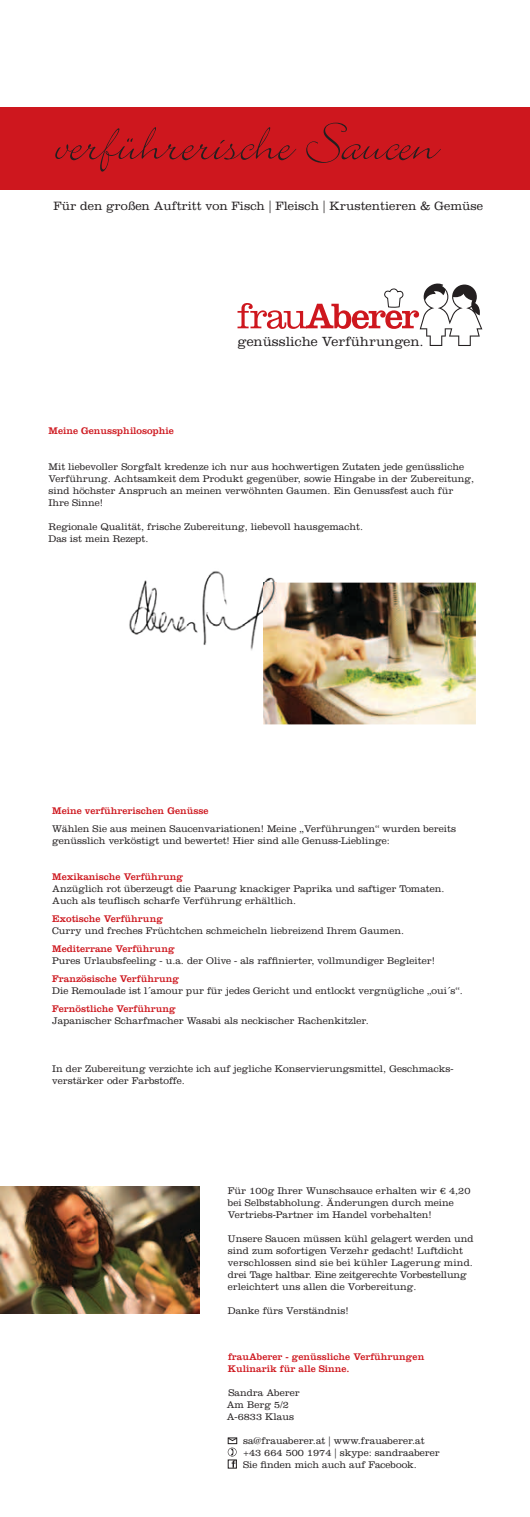
<style>
.page{position:relative;width:530px;height:1517px;background:#fff}
.page>*{position:absolute;margin:0;border:0;box-sizing:border-box;transform-origin:0 0}
.t1{font:60px "Bickley Script Plain";color:#231f20}
.t2{font:300 13.75px "Clarendon LT";color:#231f20}
.t3{font:300 12.5px "Clarendon LT";color:#231f20}
.t4{font:300 10px/12px "Clarendon LT";color:#231f20}
.t5{font:10px/12px "Clarendon LT";color:#ce171e}
</style>
<div class="page">
<div style="left:0;top:107px;width:529px;height:83px;background:#ce171e"></div>
<svg style="left:237px;top:283px;width:245px;height:63px"></svg>
<svg style="left:227px;top:1437px;width:10px;height:4px"></svg>
<div style="left:228px;top:1459px;width:9px;height:9px;border:1px solid #231f20"></div>
<svg style="left:228px;top:1447px;width:9px;height:20px"></svg>
<img style="left:263px;top:582px;width:213px;height:142px">
<img style="left:129px;top:571px;width:146px;height:80px">
<img style="left:263px;top:582px;width:14px;height:69px">
<img style="left:0;top:1186px;width:199px;height:127px">
<h1 class="t1" style="left:54px;top:103px;width:384px">verführerische Saucen</h1>
<p class="t3" style="left:53px;top:199px;width:431px">Für den großen Auftritt von Fisch | Fleisch | Krustentieren &amp; Gemüse</p>
<h2 class="t2" style="left:237px;top:333px;width:188px">genüssliche Verführungen.</h2>
<p class="t5" style="left:49px;top:425px;width:127px">Meine Genussphilosophie</p>
<p class="t4" style="left:49px;top:461px;width:427px">Mit liebevoller Sorgfalt kredenze ich nur aus hochwertigen Zutaten jede genüssliche Verführung. Achtsamkeit dem Produkt gegenüber, sowie Hingabe in der Zubereitung, sind höchster Anspruch an meinen verwöhnten Gaumen. Ein Genussfest auch für Ihre Sinne!</p>
<p class="t4" style="left:49px;top:521px;width:316px">Regionale Qualität, frische Zubereitung, liebevoll hausgemacht.<br>Das ist mein Rezept.</p>
<p class="t5" style="left:52px;top:804px;width:158px">Meine verführerischen Genüsse</p>
<p class="t4" style="left:52px;top:822px;width:405px">Wählen Sie aus meinen Saucenvariationen! Meine „Verführungen“ wurden bereits genüsslich verköstigt und bewertet! Hier sind alle Genuss-Lieblinge:</p>
<p class="t5" style="left:52px;top:870px;width:132px">Mexikanische Verführung</p>
<p class="t4" style="left:52px;top:882px;width:394px">Anzüglich rot überzeugt die Paarung knackiger Paprika und saftiger Tomaten.<br>Auch als teuflisch scharfe Verführung erhältlich.</p>
<p class="t5" style="left:52px;top:912px;width:112px">Exotische Verführung</p>
<p class="t4" style="left:52px;top:924px;width:353px">Curry und freches Früchtchen schmeicheln liebreizend Ihrem Gaumen.</p>
<p class="t5" style="left:52px;top:942px;width:124px">Mediterrane Verführung</p>
<p class="t4" style="left:52px;top:954px;width:384px">Pures Urlaubsfeeling - u.a. der Olive - als raffinierter, vollmundiger Begleiter!</p>
<p class="t5" style="left:52px;top:972px;width:128px">Französische Verführung</p>
<p class="t4" style="left:52px;top:984px;width:412px">Die Remoulade ist l´amour pur für jedes Gericht und entlockt vergnügliche „oui´s“.</p>
<p class="t5" style="left:52px;top:1002px;width:125px">Fernöstliche Verführung</p>
<p class="t4" style="left:52px;top:1014px;width:318px">Japanischer Scharfmacher Wasabi als neckischer Rachenkitzler.</p>
<p class="t4" style="left:52px;top:1062px;width:403px">In der Zubereitung verzichte ich auf jegliche Konservierungsmittel, Geschmacks&shy;verstärker oder Farbstoffe.</p>
<p class="t4" style="left:228px;top:1184px;width:244px">Für 100g Ihrer Wunschsauce erhalten wir € 4,20 bei Selbstabholung. Änderungen durch meine<br>Vertriebs-Partner im Handel vorbehalten!</p>
<p class="t4" style="left:228px;top:1232px;width:247px">Unsere Saucen müssen kühl gelagert werden und sind zum sofortigen Verzehr gedacht! Luftdicht verschlossen sind sie bei kühler Lagerung mind. drei Tage haltbar. Eine zeitgerechte Vorbestellung erleichtert uns allen die Vorbereitung.</p>
<p class="t4" style="left:228px;top:1304px;width:122px">Danke fürs Verständnis!</p>
<p class="t5" style="left:228px;top:1351px;width:198px">frauAberer - genüssliche Verführungen<br>Kulinarik für alle Sinne.</p>
<p class="t4" style="left:227px;top:1387px;width:74px">Sandra Aberer<br>Am Berg 5/2<br>A-6833 Klaus</p>
<p class="t4" style="left:243px;top:1435px;width:198px">sa@frauaberer.at | www.frauaberer.at +43 664 500 1974 | skype: sandraaberer<br>Sie finden mich auch auf Facebook.</p>
</div>
